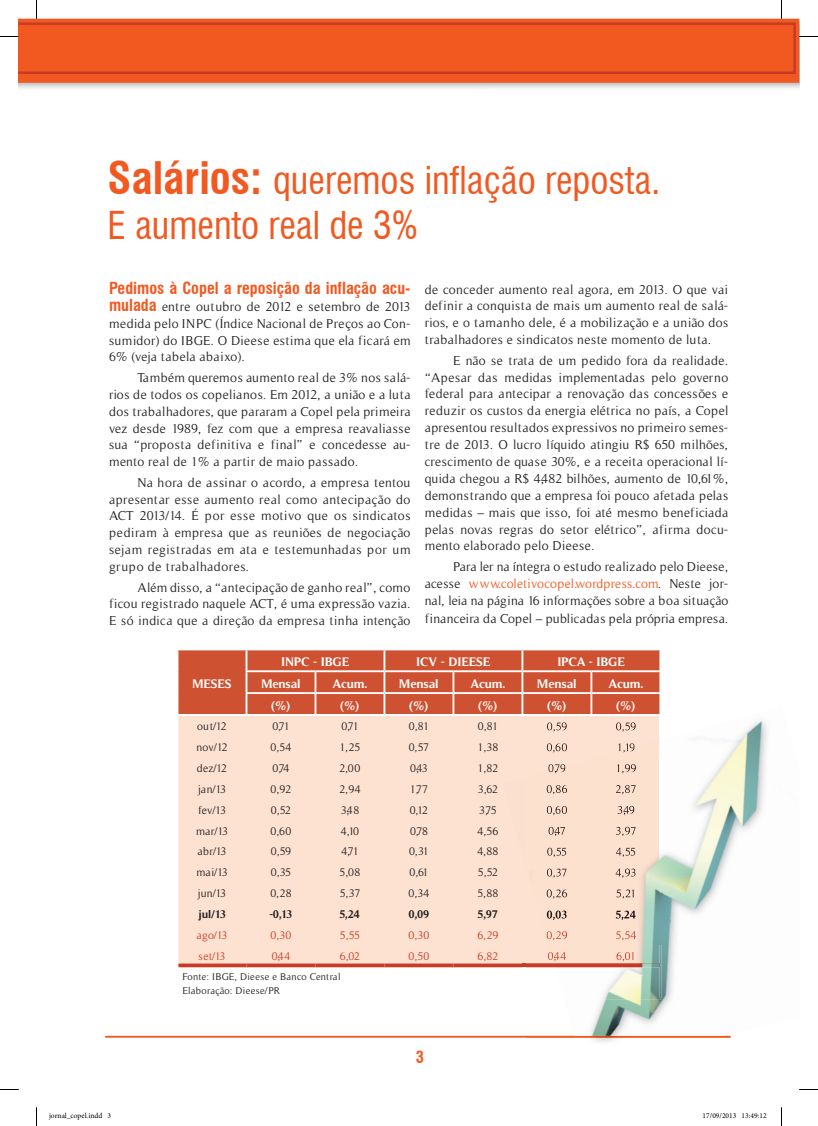
<style>
.page{position:relative;width:818px;height:1126px;background:#fff}
.page>*{position:absolute;margin:0;border:0;box-sizing:border-box;transform-origin:0 0}
.t1{font:condensed 37.5px/45px "Swiss 721 BT";color:#f15921}
.t2{font:700 condensed 16.25px "Swiss 721 BT";color:#f15921}
.t3{font:13.12px/16.9px "Timeless";letter-spacing:.03em;color:#231f20;text-align:justify}
.t4{font:700 12.5px "Timeless";color:#fff}
.t5{font:11.25px "Timeless";color:#231f20}
.t6{font:11.25px "Timeless";color:#c83c27}
.t7{font:700 11.25px "Timeless";color:#231f20}
.t8{font:10px/14.2px "Timeless";letter-spacing:.025em;color:#231f20}
.t9{font:7.5px "Minion Pro";color:#000}
.s1{font-weight:700;font-size:43.75px}
.s2{font-family:"Swiss 721 BT";font-weight:700;font-stretch:condensed;font-size:16.25px;color:#f15921}
.s3{color:#f15921}
</style>
<div class="page">
<div style="left:19px;top:19px;width:779px;height:70px;background:#f15921"></div>
<svg style="left:19px;top:21px;width:777px;height:68px;background:#eb6232"></svg>
<hr style="left:105px;top:1035px;width:625px;height:2px;background:#f15921">
<div style="left:178px;top:756px;width:347px;height:207px;background:#fee2d1"></div>
<svg style="left:178px;top:963px;width:68px;height:4px"></svg>
<svg style="left:246px;top:963px;width:69px;height:4px"></svg>
<svg style="left:315px;top:963px;width:69px;height:4px"></svg>
<svg style="left:384px;top:963px;width:69px;height:4px"></svg>
<svg style="left:453px;top:963px;width:69px;height:4px"></svg>
<hr style="left:522px;top:963px;width:69px;height:4px;background:#c83c27">
<img style="left:525px;top:967px;width:206px;height:75px">
<img style="left:525px;top:1035px;width:205px;height:2px">
<img style="left:525px;top:997px;width:29px;height:2px">
<div style="left:502px;top:777px;width:23px;height:88px;background:#fde1d0"></div>
<img style="left:661px;top:720px;width:106px;height:190px">
<img style="left:659px;top:887px;width:43px;height:148px">
<img style="left:554px;top:967px;width:105px;height:68px">
<img style="left:680px;top:927px;width:51px;height:108px">
<img style="left:525px;top:756px;width:134px;height:208px">
<svg style="left:177px;top:649px;width:484px;height:107px;background:#e3937b"></svg>
<img style="left:659px;top:854px;width:2px;height:143px">
<img style="left:553px;top:963px;width:106px;height:4px">
<img style="left:617px;top:747px;width:17px;height:5px">
<img style="left:548px;top:766px;width:17px;height:7px">
<img style="left:616px;top:764px;width:19px;height:9px">
<img style="left:546px;top:785px;width:20px;height:9px">
<img style="left:615px;top:785px;width:20px;height:9px">
<img style="left:546px;top:805px;width:20px;height:10px">
<img style="left:617px;top:805px;width:16px;height:10px">
<img style="left:548px;top:826px;width:16px;height:10px">
<img style="left:615px;top:826px;width:20px;height:10px">
<img style="left:547px;top:847px;width:18px;height:9px">
<img style="left:615px;top:847px;width:19px;height:9px">
<img style="left:546px;top:868px;width:20px;height:9px">
<img style="left:615px;top:868px;width:20px;height:9px">
<img style="left:546px;top:889px;width:20px;height:9px">
<img style="left:616px;top:889px;width:17px;height:9px">
<img style="left:546px;top:910px;width:20px;height:9px">
<img style="left:615px;top:910px;width:20px;height:9px">
<img style="left:546px;top:931px;width:20px;height:9px">
<img style="left:615px;top:931px;width:20px;height:9px">
<img style="left:550px;top:952px;width:15px;height:9px">
<img style="left:616px;top:951px;width:17px;height:10px">
<svg style="left:0;top:36px;width:19px;height:1px"></svg>
<svg style="left:798px;top:36px;width:19px;height:1px"></svg>
<svg style="left:0;top:1089px;width:19px;height:1px"></svg>
<svg style="left:799px;top:1089px;width:18px;height:1px"></svg>
<svg style="left:36px;top:0;width:1px;height:19px"></svg>
<svg style="left:36px;top:1107px;width:1px;height:18px"></svg>
<h1 class="t1" style="left:107px;top:158px;width:554px"><span class="s1">Salários:</span> queremos inflação reposta.<br>E aumento real de 3%</h1>
<p class="t2" style="left:109px;top:278px;width:303px">Pedimos à Copel a reposição da inflação acu-</p>
<p class="t3" style="left:109px;top:298px;width:303px"><span class="s2">mulada</span> entre outubro de 2012 e setembro de 2013 medida pelo INPC (Índice Nacional de Preços ao Con&shy;sumidor) do IBGE. O Dieese estima que ela ficará em 6% (veja tabela abaixo).</p>
<p class="t3" style="left:109px;top:369px;width:303px;text-indent:28px">Também queremos aumento real de 3% nos salá&shy;rios de todos os copelianos. Em 2012, a união e a luta dos trabalhadores, que pararam a Copel pela primeira vez desde 1989, fez com que a empresa reavaliasse sua “proposta definitiva e final” e concedesse au&shy;mento real de 1% a partir de maio passado.</p>
<p class="t3" style="left:109px;top:474px;width:303px;text-indent:28px">Na hora de assinar o acordo, a empresa tentou apresentar esse aumento real como antecipação do ACT 2013/14. É por esse motivo que os sindicatos pediram à empresa que as reuniões de negociação sejam registradas em ata e testemunhadas por um grupo de trabalhadores.</p>
<p class="t3" style="left:109px;top:578px;width:303px;text-indent:28px">Além disso, a “antecipação de ganho real”, como ficou registrado naquele ACT, é uma expressão vazia.<br>E só indica que a direção da empresa tinha intenção</p>
<p class="t3" style="left:424px;top:281px;width:305px">de conceder aumento real agora, em 2013. O que vai definir a conquista de mais um aumento real de salá&shy;rios, e o tamanho dele, é a mobilização e a união dos trabalhadores e sindicatos neste momento de luta.</p>
<p class="t3" style="left:424px;top:352px;width:305px;text-indent:28px">E não se trata de um pedido fora da realidade. “Apesar das medidas implementadas pelo governo federal para antecipar a renovação das concessões e reduzir os custos da energia elétrica no país, a Copel apresentou resultados expressivos no primeiro semes&shy;tre de 2013. O lucro líquido atingiu R$ 650 milhões, crescimento de quase 30%, e a receita operacional lí&shy;quida chegou a R$ 4,482 bilhões, aumento de 10,61%, demonstrando que a empresa foi pouco afetada pelas medidas – mais que isso, foi até mesmo beneficiada pelas novas regras do setor elétrico”, afirma docu&shy;mento elaborado pelo Dieese.</p>
<p class="t3" style="left:424px;top:558px;width:305px;line-height:17.2px;text-indent:28px">Para ler na íntegra o estudo realizado pelo Dieese, acesse <span class="s3">www.coletivocopel.wordpress.com</span>. Neste jor&shy;nal, leia na página 16 informações sobre a boa situação financeira da Copel – publicadas pela própria empresa.</p>
<p class="t4" style="left:192px;top:676px;width:41px">MESES</p>
<p class="t4" style="left:281px;top:654px;width:69px">INPC - IBGE</p>
<p class="t4" style="left:416px;top:654px;width:75px">ICV - DIEESE</p>
<p class="t4" style="left:557px;top:654px;width:69px">IPCA - IBGE</p>
<p class="t4" style="left:261px;top:676px;width:41px">Mensal</p>
<p class="t4" style="left:332px;top:676px;width:36px">Acum.</p>
<p class="t4" style="left:399px;top:676px;width:41px">Mensal</p>
<p class="t4" style="left:470px;top:676px;width:36px">Acum.</p>
<p class="t4" style="left:537px;top:676px;width:41px">Mensal</p>
<p class="t4" style="left:608px;top:676px;width:36px">Acum.</p>
<p class="t4" style="left:271px;top:698px;width:20px">(%)</p>
<p class="t4" style="left:340px;top:698px;width:20px">(%)</p>
<p class="t4" style="left:409px;top:698px;width:20px">(%)</p>
<p class="t4" style="left:478px;top:698px;width:20px">(%)</p>
<p class="t4" style="left:547px;top:698px;width:20px">(%)</p>
<p class="t4" style="left:616px;top:698px;width:20px">(%)</p>
<p class="t5" style="left:197px;top:720px;width:31px">out/12</p>
<p class="t5" style="left:272px;top:720px;width:19px">0,71</p>
<p class="t5" style="left:341px;top:720px;width:19px">0,71</p>
<p class="t5" style="left:408px;top:720px;width:22px">0,81</p>
<p class="t5" style="left:477px;top:720px;width:22px">0,81</p>
<p class="t5" style="left:196px;top:741px;width:33px">nov/12</p>
<p class="t5" style="left:270px;top:741px;width:22px">0,54</p>
<p class="t5" style="left:339px;top:741px;width:23px">1,25</p>
<p class="t5" style="left:408px;top:741px;width:22px">0,57</p>
<p class="t5" style="left:477px;top:741px;width:22px">1,38</p>
<p class="t5" style="left:197px;top:761px;width:32px">dez/12</p>
<p class="t5" style="left:272px;top:761px;width:19px">0,74</p>
<p class="t5" style="left:339px;top:761px;width:23px">2,00</p>
<p class="t5" style="left:410px;top:761px;width:19px">0,43</p>
<p class="t5" style="left:477px;top:761px;width:22px">1,82</p>
<p class="t5" style="left:198px;top:782px;width:29px">jan/13</p>
<p class="t5" style="left:270px;top:782px;width:22px">0,92</p>
<p class="t5" style="left:339px;top:782px;width:23px">2,94</p>
<p class="t5" style="left:409px;top:782px;width:20px">1,77</p>
<p class="t5" style="left:477px;top:782px;width:22px">3,62</p>
<p class="t5" style="left:198px;top:803px;width:29px">fev/13</p>
<p class="t5" style="left:271px;top:803px;width:22px">0,52</p>
<p class="t5" style="left:340px;top:803px;width:20px">3,48</p>
<p class="t5" style="left:409px;top:803px;width:20px">0,12</p>
<p class="t5" style="left:479px;top:803px;width:19px">3,75</p>
<p class="t5" style="left:196px;top:824px;width:33px">mar/13</p>
<p class="t5" style="left:270px;top:824px;width:22px">0,60</p>
<p class="t5" style="left:340px;top:824px;width:20px">4,10</p>
<p class="t5" style="left:410px;top:824px;width:19px">0,78</p>
<p class="t5" style="left:477px;top:824px;width:22px">4,56</p>
<p class="t5" style="left:197px;top:845px;width:31px">abr/13</p>
<p class="t5" style="left:270px;top:845px;width:22px">0,59</p>
<p class="t5" style="left:341px;top:845px;width:19px">4,71</p>
<p class="t5" style="left:409px;top:845px;width:21px">0,31</p>
<p class="t5" style="left:477px;top:845px;width:23px">4,88</p>
<p class="t5" style="left:196px;top:866px;width:33px">mai/13</p>
<p class="t5" style="left:271px;top:866px;width:22px">0,35</p>
<p class="t5" style="left:339px;top:866px;width:22px">5,08</p>
<p class="t5" style="left:409px;top:866px;width:20px">0,61</p>
<p class="t5" style="left:477px;top:866px;width:22px">5,52</p>
<p class="t5" style="left:198px;top:887px;width:30px">jun/13</p>
<p class="t5" style="left:270px;top:887px;width:23px">0,28</p>
<p class="t5" style="left:339px;top:887px;width:22px">5,37</p>
<p class="t5" style="left:408px;top:887px;width:22px">0,34</p>
<p class="t5" style="left:477px;top:887px;width:23px">5,88</p>
<p class="t7" style="left:198px;top:907px;width:29px">jul/13</p>
<p class="t7" style="left:269px;top:907px;width:24px">-0,13</p>
<p class="t7" style="left:339px;top:907px;width:22px">5,24</p>
<p class="t7" style="left:408px;top:907px;width:22px">0,09</p>
<p class="t7" style="left:477px;top:907px;width:21px">5,97</p>
<p class="t6" style="left:196px;top:928px;width:32px">ago/13</p>
<p class="t6" style="left:270px;top:928px;width:22px">0,30</p>
<p class="t6" style="left:340px;top:928px;width:22px">5,55</p>
<p class="t6" style="left:408px;top:928px;width:22px">0,30</p>
<p class="t6" style="left:477px;top:928px;width:23px">6,29</p>
<p class="t6" style="left:198px;top:949px;width:29px">set/13</p>
<p class="t6" style="left:271px;top:949px;width:20px">0,44</p>
<p class="t6" style="left:339px;top:949px;width:22px">6,02</p>
<p class="t6" style="left:408px;top:949px;width:22px">0,50</p>
<p class="t6" style="left:477px;top:949px;width:22px">6,82</p>
<p class="t8" style="left:182px;top:969px;width:159px">Fonte: IBGE, Dieese e Banco Central<br>Elaboração: Dieese/PR</p>
<p class="t2" style="left:415px;top:1047px;width:10px">3</p>
<p class="t9" style="left:49px;top:1110px;width:64px">jornal_copel.indd 3</p>
<p class="t9" style="left:702px;top:1110px;width:65px">17/09/2013 13:49:12</p>
</div>
